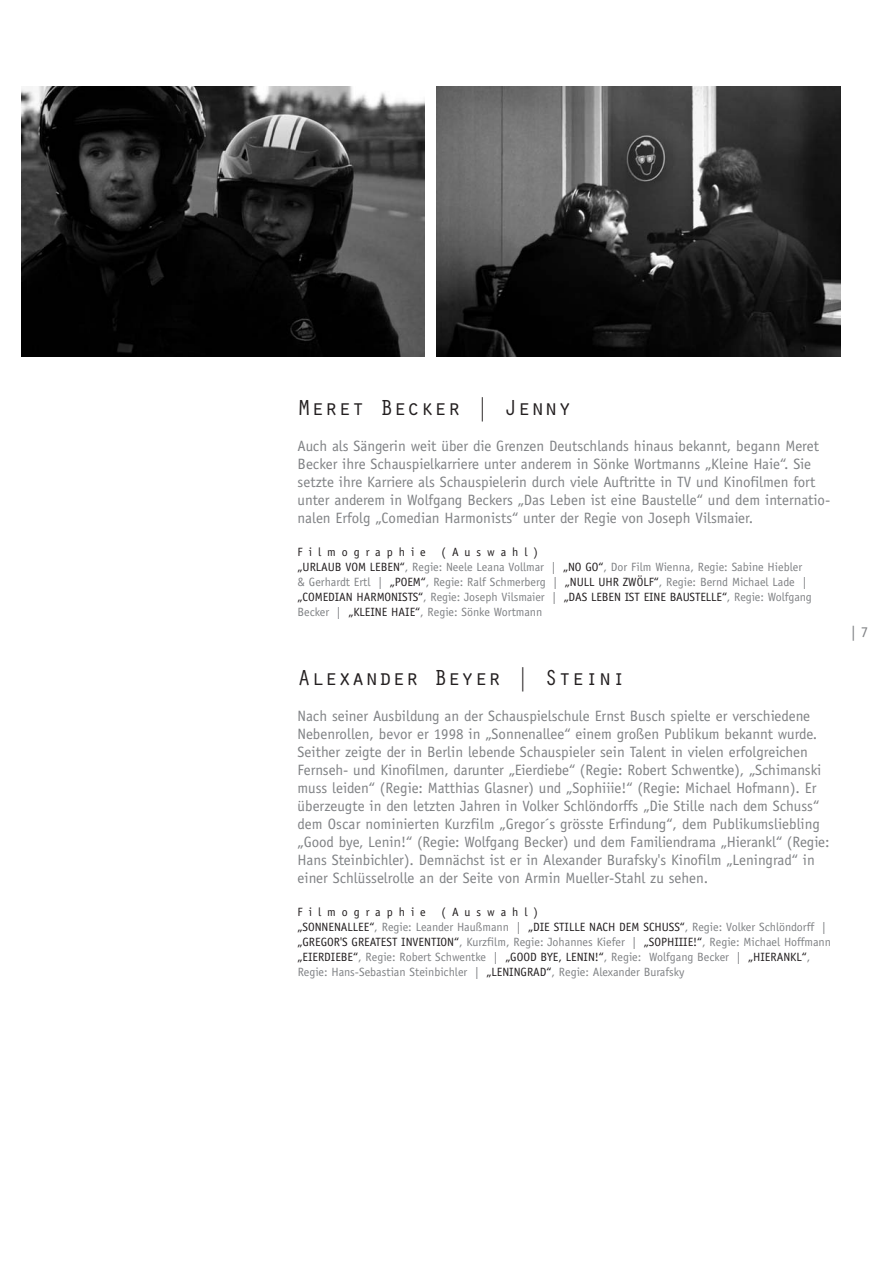
<style>
.page{position:relative;width:893px;height:1263px;background:#fff}
.page>*{position:absolute;margin:0;border:0;box-sizing:border-box;transform-origin:0 0}
.t1{font:22.5px "Orator";color:#231f20}
.t2{font:15px/18px "Officina Sans";color:#808285}
.t3{font:12px/15px "Officina Sans";color:#808285}
.t4{font:12px "Officina Sans";letter-spacing:.5em;color:#231f20}
.s1{color:#231f20}
</style>
<div class="page">
<img style="left:21px;top:86px;width:404px;height:270px">
<img style="left:437px;top:86px;width:403px;height:270px">
<h1 class="t1" style="left:298px;top:394px;width:275px">Meret Becker | Jenny</h1>
<p class="t2" style="left:298px;top:438px;width:534px">Auch als Sängerin weit über die Grenzen Deutschlands hinaus bekannt, begann Meret Becker ihre Schauspielkarriere unter anderem in Sönke Wortmanns „Kleine Haie“. Sie setzte ihre Karriere als Schauspielerin durch viele Auftritte in TV und Kinofilmen fort unter anderem in Wolfgang Beckers „Das Leben ist eine Baustelle“ und dem internatio&shy;nalen Erfolg „Comedian Harmonists“ unter der Regie von Joseph Vilsmaier.</p>
<p class="t4" style="left:298px;top:548px;width:130px">Filmographie</p>
<p class="t3" style="left:298px;top:546px;width:516px;text-indent:144px"><span class="s1">(Auswahl)<br>„URLAUB VOM LEBEN“</span>, Regie: Neele Leana Vollmar | <span class="s1">„NO GO“</span>, Dor Film Wienna, Regie: Sabine Hiebler &amp; Gerhardt Ertl | <span class="s1">„POEM“</span>, Regie: Ralf Schmerberg | <span class="s1">„NULL UHR ZWÖLF“</span>, Regie: Bernd Michael Lade | <span class="s1">„COMEDIAN HARMONISTS“</span>, Regie: Joseph Vilsmaier | <span class="s1">„DAS LEBEN IST EINE BAUSTELLE“</span>, Regie: Wolfgang Becker | <span class="s1">„KLEINE HAIE“</span>, Regie: Sönke Wortmann</p>
<h1 class="t1" style="left:298px;top:664px;width:329px">Alexander Beyer | Steini</h1>
<p class="t2" style="left:298px;top:708px;width:533px">Nach seiner Ausbildung an der Schauspielschule Ernst Busch spielte er verschiedene Nebenrollen, bevor er 1998 in „Sonnenallee“ einem großen Publikum bekannt wurde.<br>Seither zeigte der in Berlin lebende Schauspieler sein Talent in vielen erfolgreichen Fernseh- und Kinofilmen, darunter „Eierdiebe“ (Regie: Robert Schwentke), „Schimanski muss leiden“ (Regie: Matthias Glasner) und „Sophiiie!“ (Regie: Michael Hofmann). Er überzeugte in den letzten Jahren in Volker Schlöndorffs „Die Stille nach dem Schuss“ dem Oscar nominierten Kurzfilm „Gregor´s grösste Erfindung“, dem Publikumsliebling „Good bye, Lenin!“ (Regie: Wolfgang Becker) und dem Familiendrama „Hierankl“ (Regie:<br>Hans Steinbichler). Demnächst ist er in Alexander Burafsky's Kinofilm „Leningrad“ in einer Schlüsselrolle an der Seite von Armin Mueller-Stahl zu sehen.</p>
<p class="t4" style="left:298px;top:908px;width:130px">Filmographie</p>
<p class="t3" style="left:298px;top:906px;width:535px;text-indent:144px"><span class="s1">(Auswahl)<br>„SONNENALLEE“</span>, Regie: Leander Haußmann | <span class="s1">„DIE STILLE NACH DEM SCHUSS“</span>, Regie: Volker Schlöndorff | <span class="s1">„GREGOR'S GREATEST INVENTION“</span>, Kurzfilm, Regie: Johannes Kiefer | <span class="s1">„SOPHIIIE!“</span>, Regie: Michael Hoffmann <span class="s1">„EIERDIEBE“</span>, Regie: Robert Schwentke | <span class="s1">„GOOD BYE, LENIN!“</span>, Regie: Wolfgang Becker | <span class="s1">„HIERANKL“</span>, Regie: Hans-Sebastian Steinbichler | <span class="s1">„LENINGRAD“</span>, Regie: Alexander Burafsky</p>
<p class="t2" style="left:851px;top:624px;width:18px">| 7</p>
</div>
